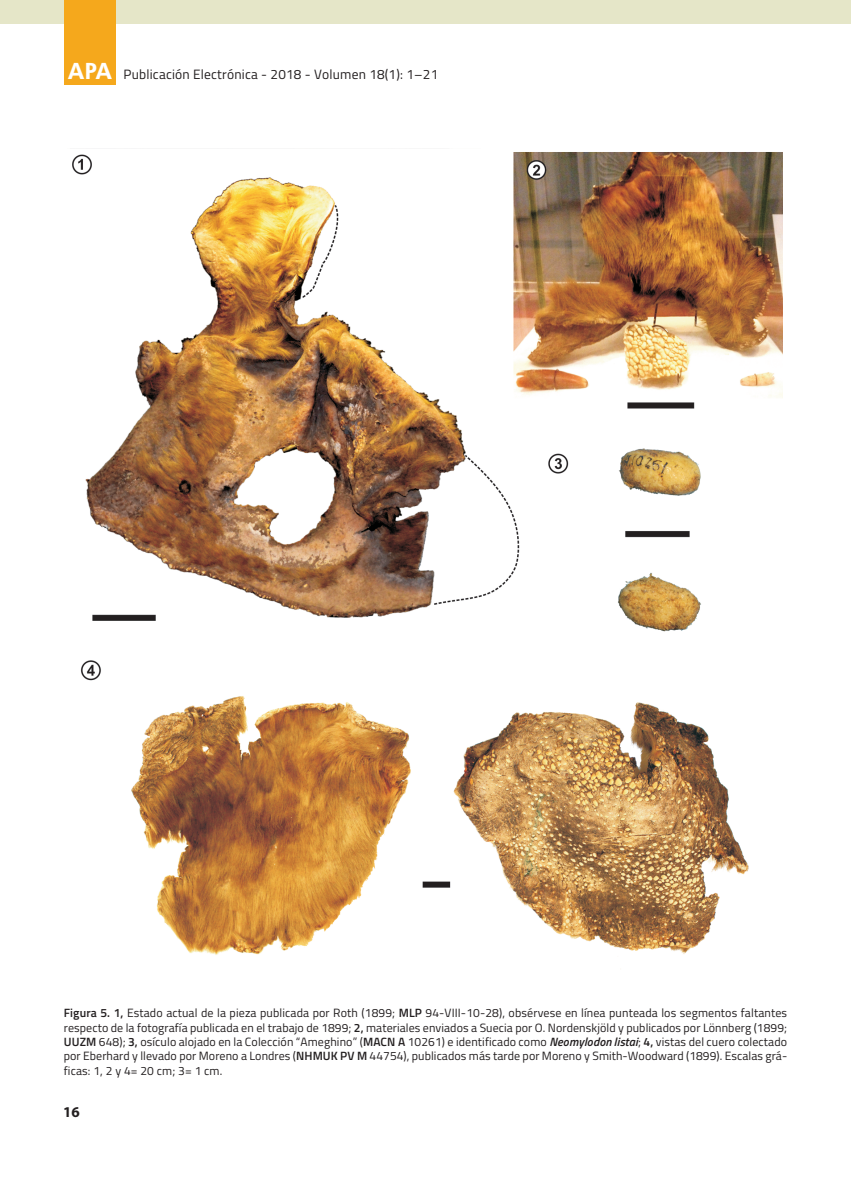
<style>
.page{position:relative;width:851px;height:1191px;background:#fff}
.page>*{position:absolute;margin:0;border:0;box-sizing:border-box;transform-origin:0 0}
.t1{font:700 15px "Myriad Pro";color:#231f20}
.t2{font:13.5px "Titillium";letter-spacing:.015em;color:#231f20}
.t3{font:12px/14.4px "Titillium";letter-spacing:.005em;color:#231f20;text-align:justify}
.s1{font-family:"Futura BT";font-weight:800;font-size:22.5px;color:#fff}
.s2{font-weight:600}
.s3{font-weight:600;font-style:italic}
</style>
<div class="page">
<div style="left:0;top:0;width:850px;height:23px;background:#e5e6c8"></div>
<div style="left:64px;top:0;width:51px;height:84px;background:#f5a81c"></div>
<img style="left:72px;top:152px;width:710px;height:803px">
<p class="t2" style="left:68px;top:67px;width:371px"><span class="s1">APA</span> Publicación Electrónica - 2018 - Volumen 18(1): 1–21</p>
<p class="t3" style="left:64px;top:1005px;width:724px"><span class="s2">Figura 5. 1,</span> Estado actual de la pieza publicada por Roth (1899; <span class="s2">MLP</span> 94-VIII-10-28), obsérvese en línea punteada los segmentos faltantes respecto de la fotografía publicada en el trabajo de 1899; <span class="s2">2,</span> materiales enviados a Suecia por O. Nordenskjöld y publicados por Lönnberg (1899; <span class="s2">UUZM</span> 648); <span class="s2">3,</span> osículo alojado en la Colección “Ameghino” (<span class="s2">MACN A</span> 10261) e identificado como <span class="s3">Neomylodon listai</span>; <span class="s2">4,</span> vistas del cuero colectado por Eberhard y llevado por Moreno a Londres (<span class="s2">NHMUK PV M</span> 44754), publicados más tarde por Moreno y Smith-Woodward (1899). Escalas grá&shy;ficas: 1, 2 y 4= 20 cm; 3= 1 cm.</p>
<p class="t1" style="left:63px;top:1106px;width:18px">16</p>
</div>
